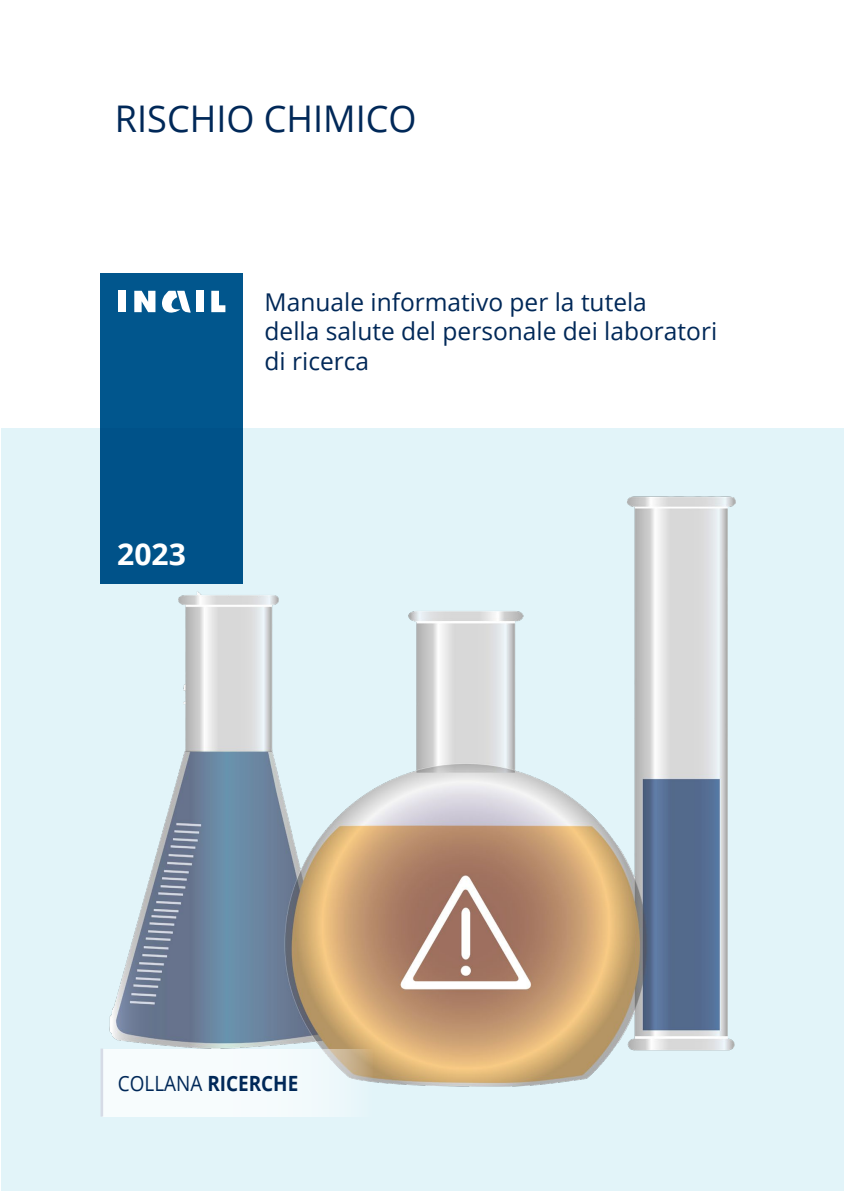
<style>
.page{position:relative;width:844px;height:1191px;background:#fff}
.page>*{position:absolute;margin:0;border:0;box-sizing:border-box;transform-origin:0 0}
.t1{font:36.75px "Open Sans";color:#002858}
.t2{font:700 30.1px "Open Sans";color:#fff}
.t3{font:24.5px/29.4px "Open Sans";color:#002858}
.t4{font:700 21px "Open Sans";color:#002858;scale:.9 1}
.s1{font-weight:400}
</style>
<div class="page">
<div style="left:2px;top:429px;width:841px;height:762px;background:#e2f4f9"></div>
<div style="left:100px;top:273px;width:143px;height:310px;background:#01568d"></div>
<div style="left:118px;top:291px;width:8px;height:21px;background:#fff"></div>
<div style="left:196px;top:291px;width:8px;height:21px;background:#fff"></div>
<svg style="left:211px;top:291px;width:14px;height:21px"></svg>
<svg style="left:134px;top:291px;width:21px;height:21px"></svg>
<svg style="left:162px;top:291px;width:29px;height:21px"></svg>
<img style="left:109px;top:428px;width:626px;height:689px">
<svg style="left:103px;top:1048px;width:269px;height:68px;fill:#f7fbfd"></svg>
<hr style="left:100px;top:1048px;width:3px;height:68px;background:#d6dbe6">
<h1 class="t1" style="left:115px;top:93px;width:303px">RISCHIO CHIMICO</h1>
<p class="t2" style="left:117px;top:533px;width:70px">2023</p>
<p class="t3" style="left:264px;top:286px;width:454px">Manuale informativo per la tutela<br>della salute del personale dei laboratori di ricerca</p>
<p class="t4" style="left:118px;top:1068px;width:202px"><span class="s1">COLLANA</span> RICERCHE</p>
</div>
